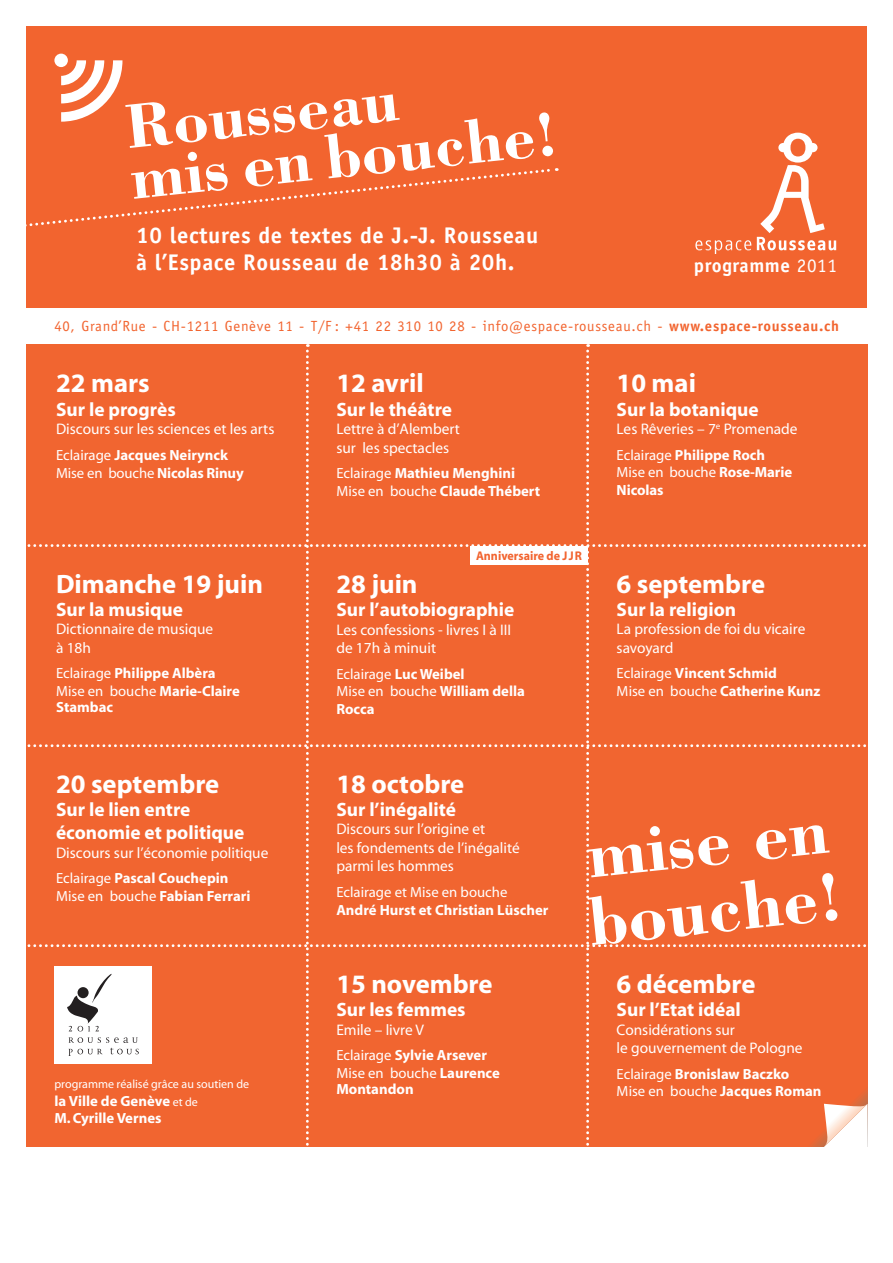
<style>
.page{position:relative;width:893px;height:1263px;background:#fff}
.page>*{position:absolute;margin:0;border:0;box-sizing:border-box;transform-origin:0 0}
.t1{font:700 70.5px/67.3px "Bodoni Std";color:#fff}
.t2{font:700 64.5px/51px "Bodoni Std";color:#fff}
.t3{font:700 26.7px "Myriad";color:#fff}
.t4{font:700 22.65px/27.3px "Officina Sans Std";letter-spacing:.025em;color:#fff}
.t5{font:700 19.35px/23.2px "Myriad";color:#fff}
.t6{font:700 19.2px "Officina Sans Std";letter-spacing:.03em;color:#fff}
.t7{font:15.3px/18.5px "Myriad";color:#fff}
.t8{font:700 14.7px/17.7px "Myriad";color:#fff}
.t9{font:14.7px "Officina Sans Std";letter-spacing:.05em;color:#f2642f}
.t10{font:14.7px/17.7px "Myriad";color:#fff}
.t11{font:700 12.6px "Myriad";color:#f2642f;scale:.95 1}
.t12{font:12px "Myriad";color:#fff}
.s1{font-weight:400}
.s2{font-weight:700}
.s3{font-weight:400;font-size:12px}
</style>
<div class="page">
<div style="left:26px;top:26px;width:841px;height:281px;background:#f2642f"></div>
<svg style="left:695px;top:240px;width:56px;height:14px"></svg>
<svg style="left:757px;top:133px;width:79px;height:117px"></svg>
<div style="left:54px;top:54px;width:14px;height:13px;background:#fff;border-radius:50%"></div>
<svg style="left:61px;top:60px;width:61px;height:62px"></svg>
<svg style="left:26px;top:168px;width:531px;height:59px"></svg>
<div style="left:26px;top:344px;width:842px;height:803px;background:#f16530"></div>
<h2 class="t2" style="left:123px;top:107px;width:430px;rotate:-6deg">Rousseau<br>mis en bouche!</h2>
<h3 class="t4" style="left:136px;top:223px;width:404px">10 lectures de textes de J.-J. Rousseau à l’Espace Rousseau de 18h30 à 20h.</h3>
<h3 class="t6" style="left:694px;top:259px;width:144px">programme <span class="s1">2011</span></h3>
<p class="t9" style="left:54px;top:321px;width:786px">40, Grand’Rue - CH-1211 Genève 11 - T/F : +41 22 310 10 28 - info@espace-rousseau.ch - <span class="s2">www.espace-rousseau.ch</span></p>
<h3 class="t3" style="left:56px;top:374px;width:95px">22 mars</h3>
<h3 class="t5" style="left:56px;top:399px;width:121px">Sur le progrès</h3>
<p class="t7" style="left:56px;top:421px;width:220px">Discours sur les sciences et les arts</p>
<p class="t8" style="left:56px;top:447px;width:189px"><span class="s1">Eclairage</span> Jacques Neirynck<br><span class="s1">Mise en bouche</span> Nicolas Rinuy</p>
<h3 class="t3" style="left:56px;top:574px;width:208px">Dimanche 19 juin</h3>
<h3 class="t5" style="left:56px;top:599px;width:128px">Sur la musique</h3>
<p class="t7" style="left:56px;top:621px;width:159px">Dictionnaire de musique à 18h</p>
<p class="t8" style="left:56px;top:666px;width:185px"><span class="s1">Eclairage</span> Philippe Albèra<br><span class="s1">Mise en bouche</span> Marie-Claire</p>
<p class="t8" style="left:56px;top:699px;width:59px">Stambac</p>
<h3 class="t3" style="left:56px;top:774px;width:165px">20 septembre</h3>
<h3 class="t5" style="left:56px;top:799px;width:190px">Sur le lien entre économie et politique</h3>
<p class="t7" style="left:56px;top:844px;width:214px">Discours sur l’économie politique</p>
<p class="t8" style="left:56px;top:871px;width:196px"><span class="s1">Eclairage</span> Pascal Couchepin<br><span class="s1">Mise en bouche</span> Fabian Ferrari</p>
<p class="t12" style="left:54px;top:1079px;width:196px">programme réalisé grâce au soutien de</p>
<p class="t8" style="left:54px;top:1093px;width:145px">la Ville de Genève <span class="s3">et de<br></span>M. Cyrille Vernes</p>
<h3 class="t3" style="left:336px;top:374px;width:89px">12 avril</h3>
<h3 class="t5" style="left:336px;top:399px;width:117px">Sur le théâtre</h3>
<p class="t7" style="left:336px;top:421px;width:125px">Lettre à d’Alembert sur les spectacles</p>
<p class="t8" style="left:336px;top:466px;width:205px"><span class="s1">Eclairage</span> Mathieu Menghini<br><span class="s1">Mise en bouche</span> Claude Thébert</p>
<p class="t11" style="left:476px;top:551px;width:113px">Anniversaire de JJR</p>
<h3 class="t3" style="left:336px;top:574px;width:83px">28 juin</h3>
<h3 class="t5" style="left:336px;top:600px;width:180px">Sur l’autobiographie</h3>
<p class="t7" style="left:336px;top:621px;width:176px">Les confessions - livres I à III de 17h à minuit</p>
<p class="t8" style="left:336px;top:666px;width:190px"><span class="s1">Eclairage</span> Luc Weibel<br><span class="s1">Mise en bouche</span> William della<br>Rocca</p>
<h3 class="t3" style="left:617px;top:374px;width:81px">10 mai</h3>
<h3 class="t5" style="left:617px;top:399px;width:144px">Sur la botanique</h3>
<p class="t7" style="left:617px;top:421px;width:182px">Les Rêveries – 7<sup>e</sup> Promenade</p>
<p class="t8" style="left:617px;top:447px;width:177px"><span class="s1">Eclairage</span> Philippe Roch<br><span class="s1">Mise en bouche</span> Rose-Marie<br>Nicolas</p>
<h3 class="t3" style="left:617px;top:574px;width:150px">6 septembre</h3>
<h3 class="t5" style="left:617px;top:599px;width:121px">Sur la religion</h3>
<p class="t7" style="left:617px;top:621px;width:190px">La profession de foi du vicaire savoyard</p>
<p class="t8" style="left:617px;top:666px;width:205px"><span class="s1">Eclairage</span> Vincent Schmid<br><span class="s1">Mise en bouche</span> Catherine Kunz</p>
<h3 class="t3" style="left:336px;top:774px;width:130px">18 octobre</h3>
<h3 class="t5" style="left:336px;top:799px;width:121px">Sur l’inégalité</h3>
<p class="t7" style="left:336px;top:821px;width:185px">Discours sur l’origine et<br>les fondements de l’inégalité parmi les hommes</p>
<p class="t10" style="left:336px;top:884px;width:173px">Eclairage et Mise en bouche</p>
<p class="t8" style="left:336px;top:902px;width:214px">André Hurst et Christian Lüscher</p>
<h3 class="t3" style="left:336px;top:974px;width:158px">15 novembre</h3>
<h3 class="t5" style="left:336px;top:1000px;width:131px">Sur les femmes</h3>
<p class="t7" style="left:336px;top:1021px;width:89px">Emile – livre V</p>
<p class="t10" style="left:336px;top:1048px;width:165px">Eclairage <span class="s2">Sylvie Arsever<br></span>Mise en bouche <span class="s2">Laurence</span></p>
<p class="t8" style="left:336px;top:1081px;width:79px">Montandon</p>
<h1 class="t1" style="left:578px;top:827px;width:257px;rotate:-6deg">mise en bouche!</h1>
<h3 class="t3" style="left:617px;top:974px;width:140px">6 décembre</h3>
<h3 class="t5" style="left:617px;top:1000px;width:126px">Sur l’Etat idéal</h3>
<p class="t7" style="left:617px;top:1021px;width:187px">Considérations sur<br>le gouvernement de Pologne</p>
<p class="t8" style="left:617px;top:1066px;width:206px"><span class="s1">Eclairage</span> Bronislaw Baczko<br><span class="s1">Mise en bouche</span> Jacques Roman</p>
</div>
